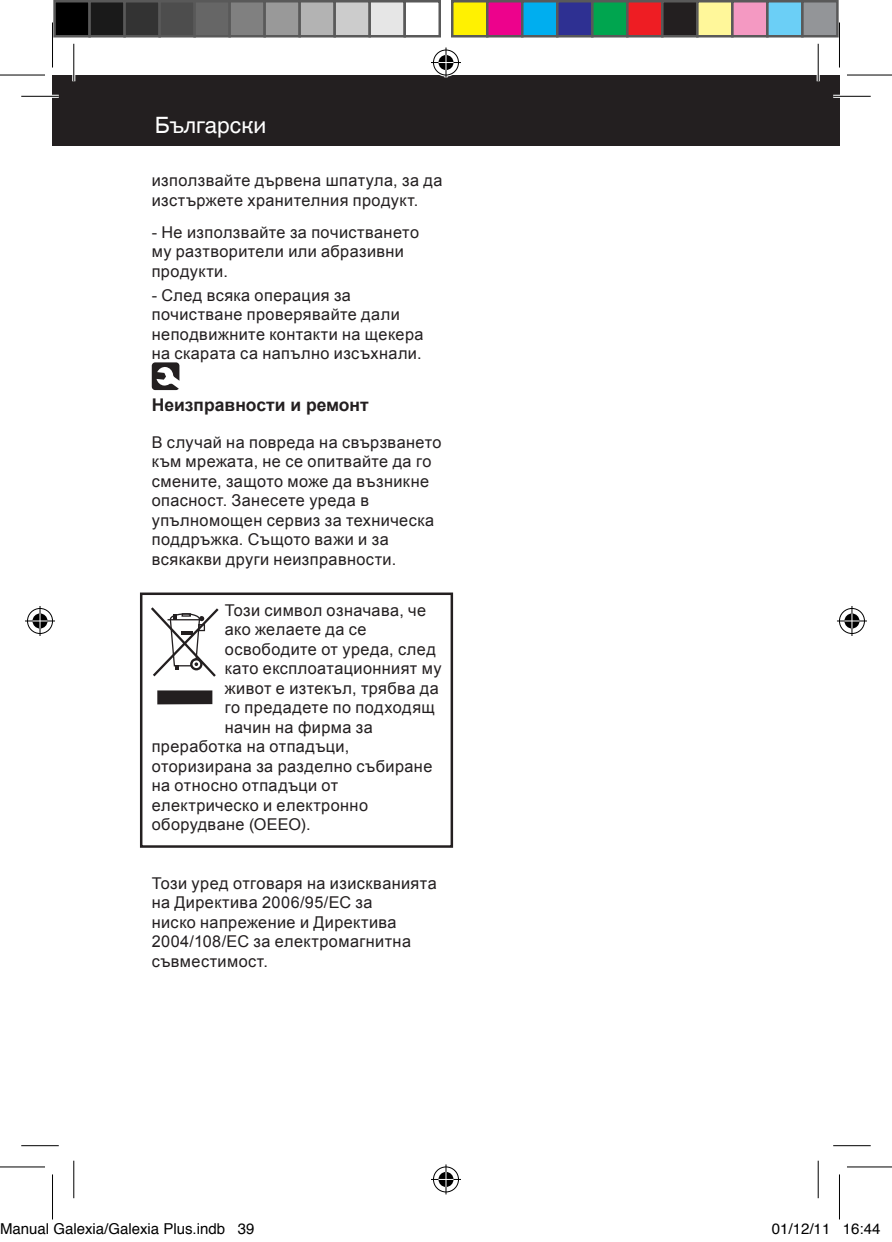
<style>
.page{position:relative;width:892px;height:1242px;background:#fff}
.page>*{position:absolute;margin:0;border:0;box-sizing:border-box;transform-origin:0 0}
.t1{font:22.5px "Helvetica Linotype";color:#fff}
.t2{font:700 17.5px "Arial";color:#231f20}
.t3{font:16.25px/19.5px "Arial";letter-spacing:.025em;color:#231f20}
.t4{font:15px "Helvetica";color:#000}
</style>
<div class="page">
<div style="left:52px;top:75px;width:22px;height:71px;background:#231f20"></div>
<div style="left:74px;top:75px;width:765px;height:71px;background:#231f20"></div>
<svg style="left:152px;top:362px;width:27px;height:28px"></svg>
<div style="left:157px;top:690px;width:55px;height:14px;background:#231f20"></div>
<svg style="left:151px;top:607px;width:68px;height:84px"></svg>
<hr style="left:167px;top:619px;width:32px;height:1px;background:#231f20">
<div style="left:140px;top:592px;width:313px;height:255px;border:2px solid #231f20"></div>
<hr style="left:21px;top:95px;width:38px;height:3px;background:#fff">
<hr style="left:833px;top:95px;width:37px;height:3px;background:#fff">
<hr style="left:72px;top:44px;width:3px;height:37px;background:#fff">
<hr style="left:816px;top:44px;width:3px;height:37px;background:#fff">
<hr style="left:21px;top:96px;width:38px;height:1px;background:#000">
<hr style="left:833px;top:96px;width:37px;height:1px;background:#000">
<hr style="left:21px;top:1145px;width:38px;height:1px;background:#000">
<hr style="left:833px;top:1145px;width:37px;height:1px;background:#000">
<hr style="left:73px;top:44px;width:1px;height:37px;background:#000">
<hr style="left:73px;top:1160px;width:1px;height:38px;background:#000">
<hr style="left:817px;top:44px;width:1px;height:37px;background:#000">
<hr style="left:817px;top:1160px;width:1px;height:38px;background:#000">
<svg style="left:0;top:74px;width:45px;height:1px"></svg>
<svg style="left:847px;top:74px;width:45px;height:1px"></svg>
<hr style="left:0;top:75px;width:45px;height:1px;background:#000">
<hr style="left:847px;top:75px;width:45px;height:1px;background:#000">
<hr style="left:0;top:1166px;width:45px;height:1px;background:#000">
<hr style="left:847px;top:1166px;width:45px;height:1px;background:#000">
<hr style="left:52px;top:22px;width:1px;height:45px;background:#000">
<hr style="left:52px;top:1174px;width:1px;height:45px;background:#000">
<hr style="left:839px;top:22px;width:1px;height:45px;background:#000">
<hr style="left:839px;top:1174px;width:1px;height:45px;background:#000">
<div style="left:432px;top:48px;width:28px;height:29px;border:3px solid #fff;border-radius:50%"></div>
<hr style="left:431px;top:61px;width:30px;height:3px;background:#fff">
<hr style="left:444px;top:47px;width:3px;height:30px;background:#fff">
<div style="left:437px;top:53px;width:18px;height:19px;border:3px solid #fff;border-radius:50%"></div>
<div style="left:433px;top:50px;width:26px;height:25px;border:1px solid #000;border-radius:50%"></div>
<hr style="left:431px;top:62px;width:30px;height:1px;background:#000">
<hr style="left:445px;top:47px;width:1px;height:30px;background:#000">
<svg style="left:438px;top:55px;width:15px;height:15px"></svg>
<div style="left:432px;top:1165px;width:28px;height:28px;border:3px solid #fff;border-radius:50%"></div>
<hr style="left:431px;top:1177px;width:30px;height:3px;background:#fff">
<hr style="left:444px;top:1164px;width:3px;height:30px;background:#fff">
<div style="left:437px;top:1170px;width:18px;height:18px;border:3px solid #fff;border-radius:50%"></div>
<div style="left:433px;top:1166px;width:26px;height:26px;border:1px solid #000;border-radius:50%"></div>
<hr style="left:431px;top:1178px;width:30px;height:1px;background:#000">
<hr style="left:445px;top:1164px;width:1px;height:30px;background:#000">
<svg style="left:438px;top:1171px;width:15px;height:15px"></svg>
<div style="left:26px;top:607px;width:28px;height:28px;border:3px solid #fff;border-radius:50%"></div>
<hr style="left:25px;top:619px;width:30px;height:3px;background:#fff">
<svg style="left:38px;top:606px;width:4px;height:30px"></svg>
<div style="left:31px;top:612px;width:18px;height:18px;border:3px solid #fff;border-radius:50%"></div>
<div style="left:27px;top:608px;width:26px;height:25px;border:1px solid #000;border-radius:50%"></div>
<hr style="left:25px;top:620px;width:30px;height:1px;background:#000">
<hr style="left:40px;top:606px;width:1px;height:30px;background:#000">
<svg style="left:33px;top:613px;width:15px;height:15px"></svg>
<div style="left:838px;top:607px;width:28px;height:28px;border:3px solid #fff;border-radius:50%"></div>
<hr style="left:837px;top:619px;width:30px;height:3px;background:#fff">
<hr style="left:850px;top:606px;width:3px;height:30px;background:#fff">
<div style="left:843px;top:612px;width:18px;height:18px;border:3px solid #fff;border-radius:50%"></div>
<div style="left:839px;top:608px;width:25px;height:25px;border:1px solid #000;border-radius:50%"></div>
<hr style="left:837px;top:620px;width:30px;height:1px;background:#000">
<hr style="left:851px;top:606px;width:1px;height:30px;background:#000">
<svg style="left:844px;top:613px;width:15px;height:15px"></svg>
<div style="left:55px;top:1px;width:35px;height:35px;background:#000"></div>
<div style="left:53px;top:0;width:38px;height:37px;border:2px solid #595959"></div>
<div style="left:90px;top:1px;width:35px;height:35px;background:#1a1a1a"></div>
<div style="left:88px;top:0;width:38px;height:37px;border:2px solid #595959"></div>
<div style="left:125px;top:1px;width:35px;height:35px;background:#333"></div>
<div style="left:123px;top:0;width:38px;height:37px;border:2px solid #595959"></div>
<div style="left:160px;top:1px;width:35px;height:35px;background:#4d4d4d"></div>
<div style="left:158px;top:0;width:38px;height:37px;border:2px solid #595959"></div>
<div style="left:195px;top:1px;width:35px;height:35px;background:#666"></div>
<div style="left:193px;top:0;width:38px;height:37px;border:2px solid #595959"></div>
<div style="left:230px;top:1px;width:35px;height:35px;background:#808080"></div>
<div style="left:228px;top:0;width:38px;height:37px;border:2px solid #595959"></div>
<div style="left:265px;top:1px;width:35px;height:35px;background:#999"></div>
<div style="left:263px;top:0;width:38px;height:37px;border:2px solid #595959"></div>
<div style="left:300px;top:1px;width:35px;height:35px;background:#b3b3b3"></div>
<div style="left:298px;top:0;width:38px;height:37px;border:2px solid #595959"></div>
<div style="left:335px;top:1px;width:35px;height:35px;background:#ccc"></div>
<div style="left:333px;top:0;width:38px;height:37px;border:2px solid #595959"></div>
<div style="left:370px;top:1px;width:35px;height:35px;background:#e6e6e6"></div>
<div style="left:368px;top:0;width:38px;height:37px;border:2px solid #595959"></div>
<div style="left:403px;top:0;width:38px;height:37px;border:2px solid #595959"></div>
<div style="left:452px;top:1px;width:35px;height:35px;background:#fff101"></div>
<div style="left:451px;top:0;width:37px;height:37px;border:2px solid #595959"></div>
<div style="left:487px;top:1px;width:35px;height:35px;background:#ed028c"></div>
<div style="left:486px;top:0;width:37px;height:37px;border:2px solid #595959"></div>
<div style="left:522px;top:1px;width:35px;height:35px;background:#00aeef"></div>
<div style="left:521px;top:0;width:37px;height:37px;border:2px solid #595959"></div>
<div style="left:557px;top:1px;width:35px;height:35px;background:#2e3092"></div>
<div style="left:556px;top:0;width:37px;height:37px;border:2px solid #595959"></div>
<div style="left:592px;top:1px;width:35px;height:35px;background:#00a54f"></div>
<div style="left:591px;top:0;width:37px;height:37px;border:2px solid #595959"></div>
<div style="left:627px;top:1px;width:35px;height:35px;background:#ee1d23"></div>
<div style="left:626px;top:0;width:37px;height:37px;border:2px solid #595959"></div>
<div style="left:662px;top:1px;width:35px;height:35px;background:#231f20"></div>
<div style="left:661px;top:0;width:37px;height:37px;border:2px solid #595959"></div>
<div style="left:697px;top:1px;width:35px;height:35px;background:#fff79a"></div>
<div style="left:696px;top:0;width:37px;height:37px;border:2px solid #595959"></div>
<div style="left:732px;top:1px;width:35px;height:35px;background:#f499c2"></div>
<div style="left:731px;top:0;width:37px;height:37px;border:2px solid #595959"></div>
<div style="left:767px;top:1px;width:35px;height:35px;background:#6bcff6"></div>
<div style="left:766px;top:0;width:37px;height:37px;border:2px solid #595959"></div>
<div style="left:802px;top:1px;width:35px;height:35px;background:#939598"></div>
<div style="left:801px;top:0;width:37px;height:37px;border:2px solid #595959"></div>
<h1 class="t1" style="left:155px;top:112px;width:113px">Български</h1>
<p class="t3" style="left:152px;top:171px;width:292px">използвайте дървена шпатула, за да изстържете хранителния продукт.</p>
<p class="t3" style="left:152px;top:222px;width:269px">- Не използвайте за почистването му разтворители или абразивни продукти.</p>
<p class="t3" style="left:152px;top:285px;width:273px">- След всяка операция за почистване проверявайте дали неподвижните контакти на щекера на скарата са напълно изсъхнали.</p>
<p class="t2" style="left:152px;top:393px;width:218px">Неизправности и ремонт</p>
<p class="t3" style="left:152px;top:432px;width:291px">В случай на повреда на свързването към мрежата, не се опитвайте да го смените, защото може да възникне опасност. Занесете уреда в упълномощен сервиз за техническа поддръжка. Същото важи и за всякакви други неизправности.</p>
<p class="t3" style="left:225px;top:600px;width:203px">Този символ означава, че</p>
<p class="t3" style="left:225px;top:620px;width:143px">ако желаете да се</p>
<p class="t3" style="left:225px;top:639px;width:212px">освободите от уреда, след</p>
<p class="t3" style="left:225px;top:659px;width:218px">като експлоатационният му</p>
<p class="t3" style="left:225px;top:678px;width:215px">живот е изтекъл, трябва да</p>
<p class="t3" style="left:225px;top:698px;width:212px">го предадете по подходящ</p>
<p class="t3" style="left:225px;top:717px;width:149px">начин на фирма за</p>
<p class="t3" style="left:152px;top:737px;width:199px">преработка на отпадъци,</p>
<p class="t3" style="left:152px;top:756px;width:282px">оторизирана за разделно събиране</p>
<p class="t3" style="left:152px;top:776px;width:188px">на относно отпадъци от</p>
<p class="t3" style="left:152px;top:795px;width:218px">електрическо и електронно</p>
<p class="t3" style="left:152px;top:815px;width:160px">оборудване (ОЕЕО).</p>
<p class="t3" style="left:152px;top:873px;width:286px">Този уред отговаря на изискванията на Директива 2006/95/EC за<br>ниско напрежение и Директива<br>2004/108/EC за електромагнитна съвместимост.</p>
<p class="t4" style="left:0;top:1217px;width:256px">Manual Galexia/Galexia Plus.indb 39</p>
<p class="t4" style="left:772px;top:1217px;width:110px">01/12/11 16:44</p>
</div>
